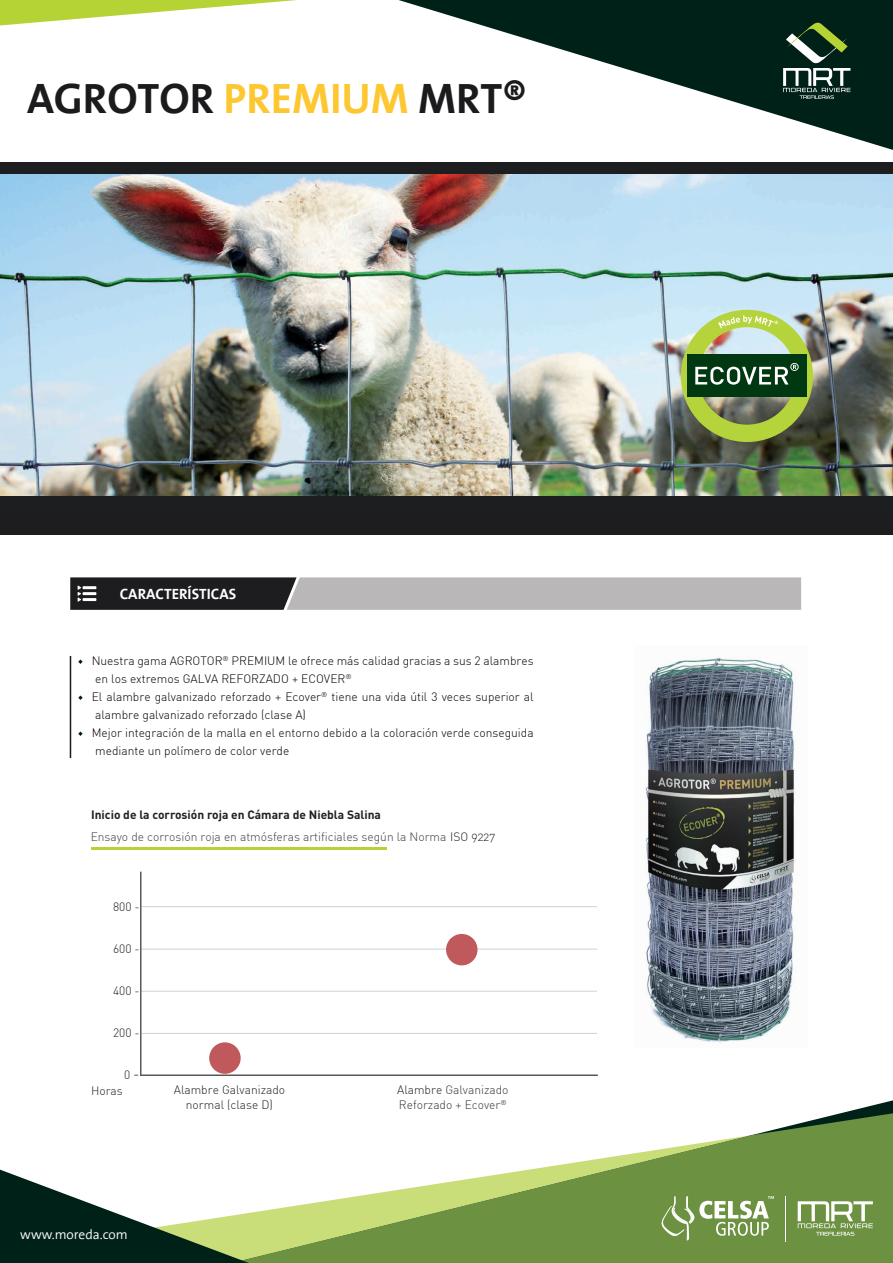
<style>
.page{position:relative;width:893px;height:1263px;background:#fff}
.page>*{position:absolute;margin:0;border:0;box-sizing:border-box;transform-origin:0 0}
.t1{font:700 43.05px "The Sans";color:#1b1b1e}
.t2{font:700 15px "The Sans";color:#fff}
.t3{font:300 13.5px "The Sans";color:#fff}
.t4{font:300 12px/18px "DIN";color:#000}
.t5{font:300 12px "DIN Alternate";color:#3e3e3f}
.t6{font:300 12px/14.4px "DIN";color:#231f20;text-align:center}
.t7{font:700 12px "DIN";color:#231f20}
.t8{font:300 12px/14.4px "DIN";color:#333638}
.s1{color:#fcc731}
.s2{color:#231f20}
.s3{font-size:15px}
</style>
<div class="page">
<img style="left:0;top:173px;width:893px;height:323px">
<svg style="left:249px;top:1113px;width:644px;height:150px;fill:#6c9141"></svg>
<svg style="left:0;top:1169px;width:249px;height:94px"></svg>
<svg style="left:399px;top:0;width:494px;height:150px"></svg>
<div style="left:0;top:512px;width:893px;height:23px;background:#1d1d1f"></div>
<div style="left:0;top:496px;width:893px;height:16px;background:#1d1e20"></div>
<svg style="left:0;top:0;width:297px;height:25px"></svg>
<div style="left:770px;top:14px;width:94px;height:94px;background:#002118"></div>
<svg style="left:783px;top:22px;width:67px;height:77px"></svg>
<div style="left:0;top:162px;width:893px;height:6px;background:#1d1d1f"></div>
<div style="left:0;top:168px;width:893px;height:5px;background:#1d1e20"></div>
<svg style="left:78px;top:659px;width:5px;height:5px"></svg>
<svg style="left:78px;top:695px;width:5px;height:5px"></svg>
<svg style="left:78px;top:731px;width:5px;height:5px"></svg>
<hr style="left:785px;top:1196px;width:1px;height:46px;background:#fff">
<svg style="left:662px;top:1196px;width:112px;height:44px"></svg>
<svg style="left:798px;top:1201px;width:75px;height:35px"></svg>
<hr style="left:70px;top:656px;width:1px;height:102px;background:#1b1b1e">
<svg style="left:70px;top:577px;width:731px;height:33px;background:#8e8c8d"></svg>
<svg style="left:681px;top:310px;width:132px;height:132px;background:#7c9660"></svg>
<hr style="left:92px;top:847px;width:295px;height:3px;background:#b5d334">
<hr style="left:141px;top:906px;width:456px;height:1px;background:#d1d2d4">
<hr style="left:141px;top:949px;width:456px;height:1px;background:#d1d2d4">
<hr style="left:141px;top:991px;width:456px;height:1px;background:#d1d2d4">
<hr style="left:141px;top:1033px;width:456px;height:1px;background:#d1d2d4">
<hr style="left:140px;top:1074px;width:458px;height:2px;background:#57585a">
<hr style="left:140px;top:872px;width:1px;height:203px;background:#57585a">
<div style="left:446px;top:934px;width:31px;height:31px;background:#c0595b;border-radius:50%"></div>
<div style="left:209px;top:1042px;width:32px;height:32px;background:#c0595b;border-radius:50%"></div>
<img style="left:645px;top:657px;width:151px;height:386px">
<h1 class="t1" style="left:27px;top:62px;width:501px">AGROTOR <span class="s1">PREMIUM</span> MRT®</h1>
<p class="t2" style="left:120px;top:581px;width:118px">CARACTERÍSTICAS</p>
<p class="t4" style="left:92px;top:651px;width:443px">Nuestra gama AGROTOR<sup>®</sup> PREMIUM le ofrece más calidad gracias a sus 2 alambres en los extremos GALVA REFORZADO + ECOVER<sup>®<br></sup>El alambre galvanizado reforzado + Ecover<sup>®</sup> tiene una vida útil 3 veces superior al alambre galvanizado reforzado (clase A)<br>Mejor integración de la malla en el entorno debido a la coloración verde conseguida mediante un polímero de color verde</p>
<p class="t7" style="left:91px;top:807px;width:291px">Inicio de la corrosión roja en Cámara de Niebla Salina</p>
<p class="t5" style="left:91px;top:830px;width:406px">Ensayo de corrosión roja en atmósferas artificiales según la Norma <span class="s2">ISO 9227</span></p>
<p class="t6" style="left:113px;top:900px;width:28px">800 -</p>
<p class="t6" style="left:113px;top:942px;width:28px">600 -</p>
<p class="t6" style="left:113px;top:984px;width:28px">400 -</p>
<p class="t6" style="left:113px;top:1026px;width:28px">200 -</p>
<p class="t6" style="left:124px;top:1068px;width:17px">0 <span class="s3">-</span></p>
<p class="t6" style="left:91px;top:1083px;width:33px">Horas</p>
<p class="t8" style="left:397px;top:1083px;width:113px"><span class="s2">Alambre</span> Galvanizado<br>Reforzado + Ecover<sup>®</sup></p>
<p class="t6" style="left:174px;top:1083px;width:113px">Alambre Galvanizado normal (clase D)</p>
<p class="t3" style="left:20px;top:1223px;width:109px">www.moreda.com</p>
</div>
